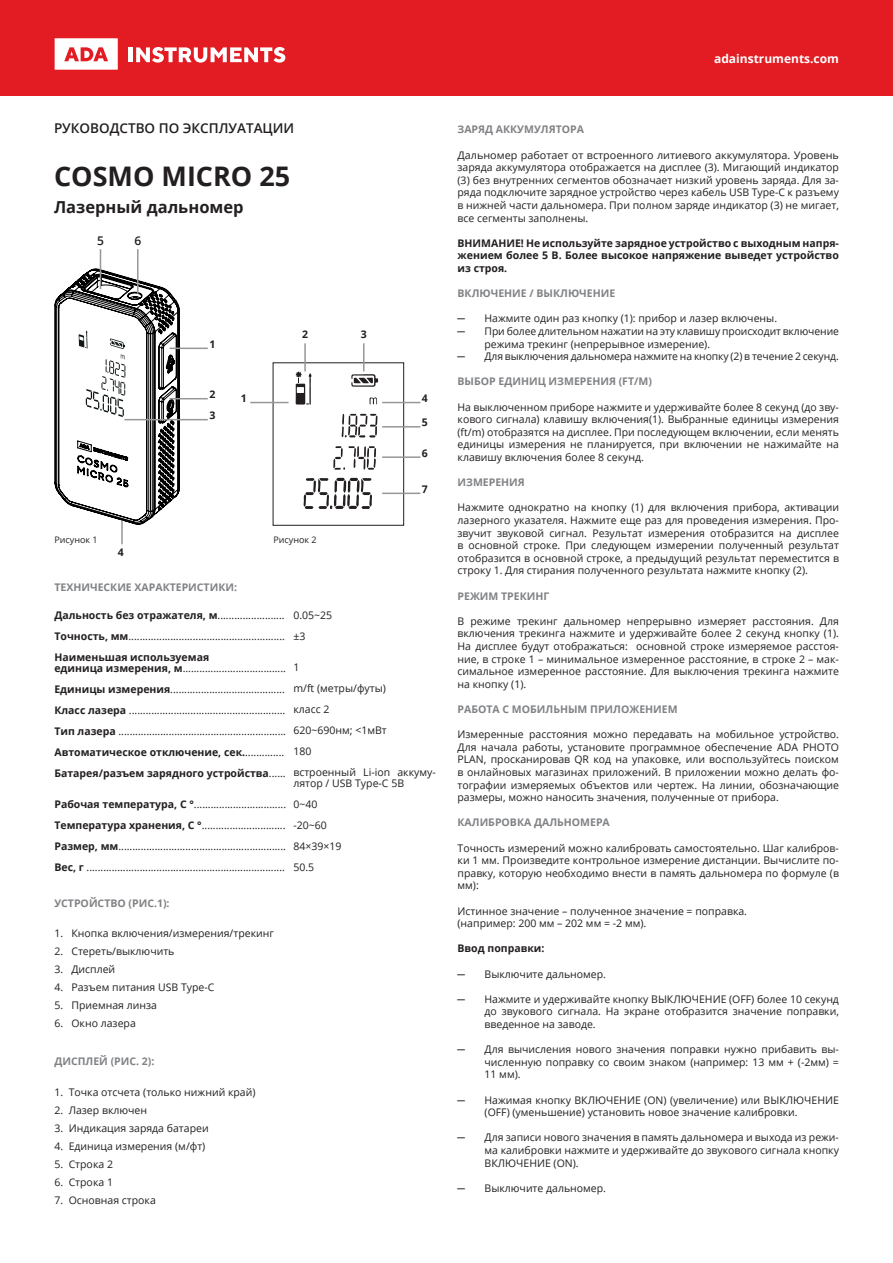
<style>
.page{position:relative;width:893px;height:1263px;background:#fff}
.page>*{position:absolute;margin:0;border:0;box-sizing:border-box;transform-origin:0 0}
.t1{font:700 27px "Open Sans";color:#231f20}
.t2{font:700 16.5px "Open Sans";color:#231f20}
.t3{font:600 13.5px "Open Sans";color:#231f20}
.t4{font:700 12px "Open Sans";color:#fff}
.t5{font:600 12px "Open Sans";color:#231f20}
.t6{font:10.5px/12.6px "Open Sans";color:#231f20;text-align:justify}
.t7{font:700 10.5px "Open Sans";color:#808285}
.t8{font:700 10.5px/12.6px "Open Sans";color:#231f20;text-align:justify}
.t9{font:700 10.5px "Arial";color:#231f20}
.t10{font:9px "Open Sans";color:#231f20}
.s1{font-weight:700}
</style>
<div class="page">
<div style="left:0;top:0;width:893px;height:95px;background:#e31b22"></div>
<svg style="left:55px;top:38px;width:63px;height:32px;background:#f9d3d4"></svg>
<hr style="left:129px;top:47px;width:4px;height:15px;background:#fff">
<svg style="left:136px;top:47px;width:149px;height:16px"></svg>
<svg style="left:55px;top:269px;width:125px;height:256px"></svg>
<svg style="left:370px;top:397px;width:7px;height:7px"></svg>
<svg style="left:304px;top:478px;width:68px;height:31px"></svg>
<svg style="left:333px;top:446px;width:43px;height:24px"></svg>
<svg style="left:342px;top:414px;width:35px;height:23px"></svg>
<div style="left:273px;top:362px;width:131px;height:164px;border:1px solid #231f20"></div>
<svg style="left:296px;top:372px;width:16px;height:33px"></svg>
<hr style="left:382px;top:402px;width:38px;height:1px;background:#959799">
<hr style="left:250px;top:402px;width:39px;height:1px;background:#959799">
<hr style="left:170px;top:348px;width:38px;height:1px;background:#959799">
<hr style="left:170px;top:398px;width:38px;height:1px;background:#959799">
<hr style="left:124px;top:419px;width:84px;height:1px;background:#959799">
<hr style="left:382px;top:426px;width:38px;height:1px;background:#959799">
<hr style="left:382px;top:456px;width:38px;height:2px;background:#959799">
<hr style="left:382px;top:493px;width:38px;height:1px;background:#959799">
<hr style="left:304px;top:343px;width:2px;height:28px;background:#959799">
<hr style="left:100px;top:249px;width:1px;height:40px;background:#959799">
<svg style="left:351px;top:343px;width:27px;height:44px"></svg>
<hr style="left:137px;top:249px;width:2px;height:45px;background:#959799">
<hr style="left:121px;top:520px;width:2px;height:24px;background:#959799">
<p class="t4" style="left:714px;top:52px;width:126px">adainstruments.com</p>
<p class="t3" style="left:54px;top:119px;width:242px">РУКОВОДСТВО ПО ЭКСПЛУАТАЦИИ</p>
<h1 class="t1" style="left:54px;top:161px;width:238px">COSMO MICRO 25</h1>
<h2 class="t2" style="left:54px;top:196px;width:191px">Лазерный дальномер</h2>
<p class="t5" style="left:97px;top:234px;width:8px">5</p>
<p class="t5" style="left:134px;top:234px;width:8px">6</p>
<p class="t8" style="left:209px;top:338px;width:7px">1</p>
<p class="t8" style="left:209px;top:388px;width:7px">2</p>
<p class="t8" style="left:209px;top:409px;width:7px">3</p>
<p class="t8" style="left:302px;top:328px;width:7px">2</p>
<p class="t8" style="left:361px;top:328px;width:7px">3</p>
<p class="t8" style="left:241px;top:392px;width:7px">1</p>
<p class="t8" style="left:422px;top:392px;width:7px">4</p>
<p class="t8" style="left:422px;top:416px;width:7px">5</p>
<p class="t8" style="left:422px;top:447px;width:7px">6</p>
<p class="t8" style="left:422px;top:483px;width:7px">7</p>
<p class="t10" style="left:54px;top:534px;width:45px">Рисунок 1</p>
<p class="t10" style="left:273px;top:534px;width:45px">Рисунок 2</p>
<p class="t8" style="left:118px;top:546px;width:7px">4</p>
<p class="t7" style="left:54px;top:579px;width:184px">ТЕХНИЧЕСКИЕ ХАРАКТЕРИСТИКИ:</p>
<p class="t6" style="left:54px;top:605px;width:232px;line-height:21px"><span class="s1">Дальность без отражателя, м</span>........................<br><span class="s1">Точность, мм</span>........................................................<br><span class="s1">Наименьшая используемая</span></p>
<p class="t6" style="left:54px;top:657px;width:233px;line-height:21px;text-align:left"><span class="s1">единица измерения, м</span>.....................................<br><span class="s1">Единицы измерения</span>.........................................<br><span class="s1">Класс лазера</span> ........................................................<br><span class="s1">Тип лазера</span> ............................................................<br><span class="s1">Автоматическое отключение, сек.</span>..............<br><span class="s1">Батарея/разъем зарядного устройства</span>......</p>
<p class="t6" style="left:54px;top:794px;width:233px;line-height:21px"><span class="s1">Рабочая температура, С °</span>.................................<br><span class="s1">Температура хранения, С °</span>..............................<br><span class="s1">Размер, мм</span>............................................................<br><span class="s1">Вес, г</span> .......................................................................</p>
<p class="t7" style="left:54px;top:896px;width:117px">УСТРОЙСТВО (РИС.1):</p>
<p class="t6" style="left:54px;top:927px;width:221px">1. Кнопка включения/измерения/трекинг</p>
<p class="t6" style="left:54px;top:945px;width:122px">2. Стереть/выключить</p>
<p class="t6" style="left:54px;top:963px;width:62px">3. Дисплей</p>
<p class="t6" style="left:54px;top:981px;width:162px">4. Разъем питания USB Type-С</p>
<p class="t6" style="left:54px;top:999px;width:104px">5. Приемная линза</p>
<p class="t6" style="left:54px;top:1017px;width:83px">6. Окно лазера</p>
<p class="t7" style="left:54px;top:1054px;width:102px">ДИСПЛЕЙ (РИС. 2):</p>
<p class="t6" style="left:54px;top:1086px;width:203px">1. Точка отсчета (только нижний край)</p>
<p class="t6" style="left:54px;top:1103px;width:94px">2. Лазер включен</p>
<p class="t6" style="left:54px;top:1121px;width:156px">3. Индикация заряда батареи</p>
<p class="t6" style="left:54px;top:1139px;width:152px">4. Единица измерения (м/фт)</p>
<p class="t6" style="left:54px;top:1157px;width:60px">5. Строка 2</p>
<p class="t6" style="left:54px;top:1175px;width:60px">6. Строка 1</p>
<p class="t6" style="left:54px;top:1193px;width:103px">7. Основная строка</p>
<p class="t6" style="left:293px;top:604px;width:40px;line-height:21px">0.05~25 ±3</p>
<p class="t6" style="left:293px;top:657px;width:144px;line-height:21px;text-align:left">1<br>m/ft (метры/футы)<br>класс 2<br>620~690нм; &lt;1мВт<br>180<br>встроенный Li-ion аккуму-</p>
<p class="t6" style="left:293px;top:772px;width:112px;line-height:21px;text-align:left">лятор / USB Type-С 5В<br>0~40<br>-20~60<br>84×39×19<br>50.5</p>
<p class="t7" style="left:458px;top:122px;width:128px">ЗАРЯД АККУМУЛЯТОРА</p>
<p class="t6" style="left:458px;top:148px;width:383px">Дальномер работает от встроенного литиевого аккумулятора. Уровень заряда аккумулятора отображается на дисплее (3). Мигающий индикатор (3) без внутренних сегментов обозначает низкий уровень заряда. Для за&shy;ряда подключите зарядное устройство через кабель USB Type-С к разъему в нижней части дальномера. При полном заряде индикатор (3) не мигает, все сегменты заполнены.</p>
<p class="t8" style="left:458px;top:236px;width:383px">ВНИМАНИЕ! Не используйте зарядное устройство с выходным напря&shy;жением более 5 В. Более высокое напряжение выведет устройство из строя.</p>
<p class="t7" style="left:458px;top:286px;width:159px">ВКЛЮЧЕНИЕ / ВЫКЛЮЧЕНИЕ</p>
<p class="t9" style="left:458px;top:311px;width:9px">─</p>
<p class="t6" style="left:485px;top:312px;width:294px">Нажмите один раз кнопку (1): прибор и лазер включены.</p>
<p class="t9" style="left:458px;top:324px;width:9px">─</p>
<p class="t6" style="left:485px;top:325px;width:356px">При более длительном нажатии на эту клавишу происходит включение режима трекинг (непрерывное измерение).</p>
<p class="t9" style="left:458px;top:349px;width:9px">─</p>
<p class="t6" style="left:485px;top:350px;width:356px">Для выключения дальномера нажмите на кнопку (2) в течение 2 секунд.</p>
<p class="t7" style="left:458px;top:374px;width:196px">ВЫБОР ЕДИНИЦ ИЗМЕРЕНИЯ (FT/M)</p>
<p class="t6" style="left:458px;top:400px;width:383px">На выключенном приборе нажмите и удерживайте более 8 секунд (до зву&shy;кового сигнала) клавишу включения(1). Выбранные единицы измерения (ft/m) отобразятся на дисплее. При последующем включении, если менять единицы измерения не планируется, при включении не нажимайте на клавишу включения более 8 секунд.</p>
<p class="t7" style="left:458px;top:475px;width:69px">ИЗМЕРЕНИЯ</p>
<p class="t6" style="left:458px;top:501px;width:383px">Нажмите однократно на кнопку (1) для включения прибора, активации лазерного указателя. Нажмите еще раз для проведения измерения. Про&shy;звучит звуковой сигнал. Результат измерения отобразится на дисплее в основной строке. При следующем измерении полученный результат отобразится в основной строке, а предыдущий результат переместится в строку 1. Для стирания полученного результата нажмите кнопку (2).</p>
<p class="t7" style="left:458px;top:588px;width:93px">РЕЖИМ ТРЕКИНГ</p>
<p class="t6" style="left:458px;top:614px;width:383px">В режиме трекинг дальномер непрерывно измеряет расстояния. Для включения трекинга нажмите и удерживайте более 2 секунд кнопку (1).<br>На дисплее будут отображаться: основной строке измеряемое расстоя&shy;ние, в строке 1 – минимальное измеренное расстояние, в строке 2 – мак&shy;симальное измеренное расстояние. Для выключения трекинга нажмите на кнопку (1).</p>
<p class="t7" style="left:458px;top:702px;width:222px">РАБОТА С МОБИЛЬНЫМ ПРИЛОЖЕНИЕМ</p>
<p class="t6" style="left:458px;top:728px;width:383px">Измеренные расстояния можно передавать на мобильное устройство.<br>Для начала работы, установите программное обеспечение ADA PHOTO PLAN, просканировав QR код на упаковке, или воспользуйтесь поиском в онлайновых магазинах приложений. В приложении можно делать фо&shy;тографии измеряемых объектов или чертеж. На линии, обозначающие размеры, можно наносить значения, полученные от прибора.</p>
<p class="t7" style="left:458px;top:815px;width:154px">КАЛИБРОВКА ДАЛЬНОМЕРА</p>
<p class="t6" style="left:458px;top:841px;width:383px">Точность измерений можно калибровать самостоятельно. Шаг калибров&shy;ки 1 мм. Произведите контрольное измерение дистанции. Вычислите по&shy;правку, которую необходимо внести в память дальномера по формуле (в мм):</p>
<p class="t6" style="left:458px;top:904px;width:291px">Истинное значение – полученное значение = поправка. (например: 200 мм – 202 мм = -2 мм).</p>
<p class="t8" style="left:458px;top:942px;width:88px">Ввод поправки:</p>
<p class="t9" style="left:458px;top:966px;width:9px">─</p>
<p class="t6" style="left:485px;top:967px;width:123px">Выключите дальномер.</p>
<p class="t9" style="left:458px;top:992px;width:9px">─</p>
<p class="t6" style="left:485px;top:992px;width:356px">Нажмите и удерживайте кнопку ВЫКЛЮЧЕНИЕ (OFF) более 10 секунд до звукового сигнала. На экране отобразится значение поправки, введенное на заводе.</p>
<p class="t9" style="left:458px;top:1042px;width:9px">─</p>
<p class="t6" style="left:485px;top:1043px;width:356px">Для вычисления нового значения поправки нужно прибавить вы&shy;численную поправку со своим знаком (например: 13 мм + (-2мм) = 11 мм).</p>
<p class="t9" style="left:458px;top:1092px;width:9px">─</p>
<p class="t6" style="left:485px;top:1093px;width:356px">Нажимая кнопку ВКЛЮЧЕНИЕ (ON) (увеличение) или ВЫКЛЮЧЕНИЕ (OFF) (уменьшение) установить новое значение калибровки.</p>
<p class="t9" style="left:458px;top:1130px;width:9px">─</p>
<p class="t6" style="left:485px;top:1131px;width:356px">Для записи нового значения в память дальномера и выхода из режи&shy;ма калибровки нажмите и удерживайте до звукового сигнала кнопку ВКЛЮЧЕНИЕ (ON).</p>
<p class="t9" style="left:458px;top:1181px;width:9px">─</p>
<p class="t6" style="left:485px;top:1181px;width:123px">Выключите дальномер.</p>
</div>
